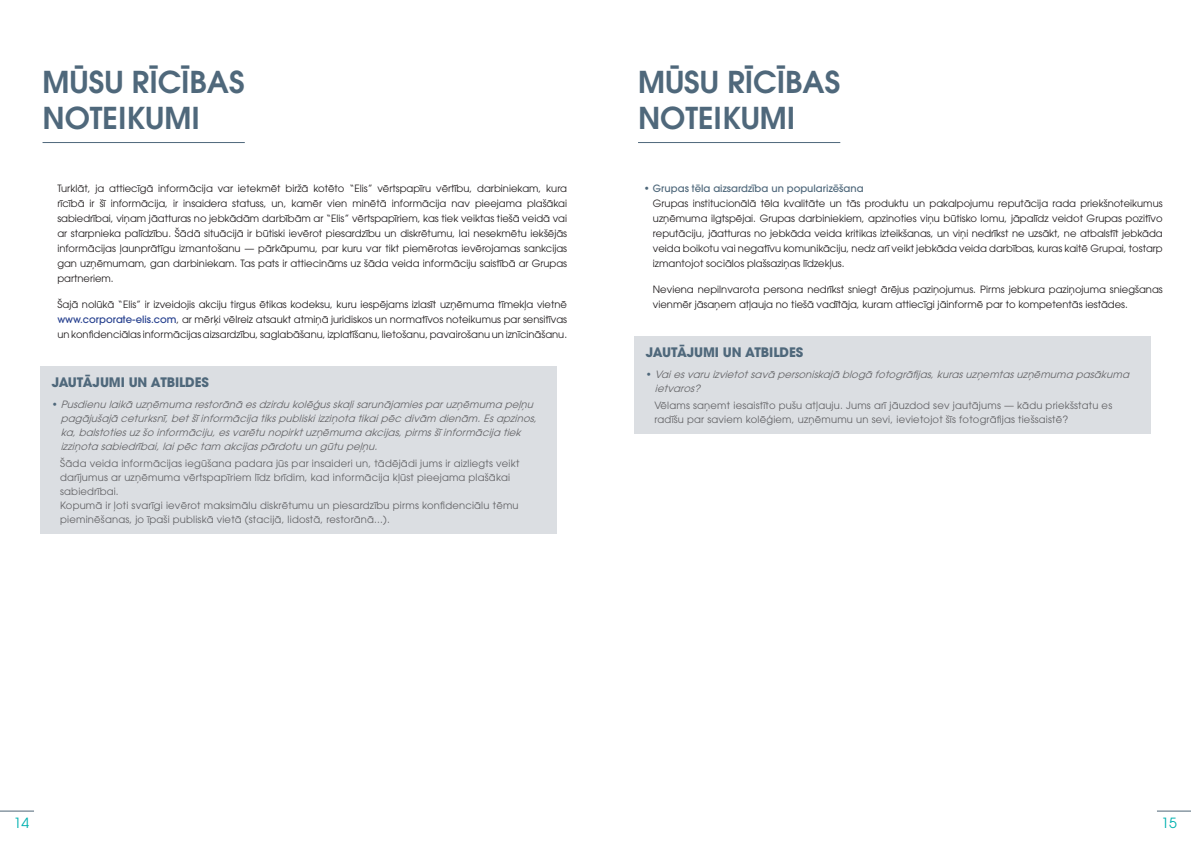
<style>
.page{position:relative;width:1191px;height:842px;background:#fff}
.page>*{position:absolute;margin:0;border:0;box-sizing:border-box;transform-origin:0 0}
.Titre_gris{font:600 30px/36px "ITC Avant Garde Pro";color:#4f687b}
.t1{font:14px "ITC Avant Garde Pro";color:#00b1b0}
.t2{font:700 13px "ITC Avant Garde Pro";letter-spacing:-.01em;color:#4f687b}
.t3{font:10px/15px "ITC Avant Garde Pro";color:#231f20;text-align:justify}
.t4{font:10px/14px "ITC Avant Garde Pro";letter-spacing:.02em;color:#636366}
.t5{font:italic 10px/14px "ITC Avant Garde Pro";letter-spacing:.02em;color:#636366}
.t6{font:500 10px "ITC Avant Garde Pro";color:#4f687b}
.s1{font-weight:500;color:#253f8e}
.s2{font-style:normal;color:#4f687b}
.s3{font-weight:400}
</style>
<div class="page">
<hr style="left:638px;top:142px;width:202px;height:1px;background:#4f687b">
<hr style="left:43px;top:142px;width:202px;height:1px;background:#4f687b">
<div style="left:40px;top:366px;width:516px;height:168px;background:#dbdee2"></div>
<div style="left:634px;top:336px;width:516px;height:98px;background:#dbdee2"></div>
<hr style="left:0;top:810px;width:34px;height:1px;background:#4d6576">
<hr style="left:1157px;top:810px;width:34px;height:1px;background:#4d6576">
<p class="Titre_gris" style="left:43px;top:64px;width:204px">MŪSU RĪCĪBAS<br>NOTEIKUMI</p>
<p class="t3" style="left:57px;top:180px;width:511px">Turklāt, ja attiecīgā informācija var ietekmēt biržā kotēto “Elis” vērtspapīru vērtību, darbiniekam, kura rīcībā ir šī informācija, ir insaidera statuss, un, kamēr vien minētā informācija nav pieejama plašākai sabiedrībai, viņam jāatturas no jebkādām darbībām ar “Elis” vērtspapīriem, kas tiek veiktas tiešā veidā vai ar starpnieka palīdzību. Šādā situācijā ir būtiski ievērot piesardzību un diskrētumu, lai nesekmētu iekšējās informācijas ļaunprātīgu izmantošanu — pārkāpumu, par kuru var tikt piemērotas ievērojamas sankcijas gan uzņēmumam, gan darbiniekam. Tas pats ir attiecināms uz šāda veida informāciju saistībā ar Grupas partneriem.</p>
<p class="t3" style="left:57px;top:297px;width:511px">Šajā nolūkā “Elis” ir izveidojis akciju tirgus ētikas kodeksu, kuru iespējams izlasīt uzņēmuma tīmekļa vietnē <span class="s1">www.corporate-elis.com</span>, ar mērķi vēlreiz atsaukt atmiņā juridiskos un normatīvos noteikumus par sensitīvas un konfidenciālas informācijas aizsardzību, saglabāšanu, izplatīšanu, lietošanu, pavairošanu un iznīcināšanu.</p>
<p class="t2" style="left:52px;top:374px;width:159px">JAUTĀJUMI UN ATBILDES</p>
<p class="t5" style="left:61px;top:397px;width:481px;text-indent:-9px"><span class="s2">•</span> Pusdienu laikā uzņēmuma restorānā esdzirdu kolēģusskaļisarunājamiesparuzņēmuma peļņu pagājušajā ceturksnī,betšī informācija tikspubliskiizziņota tikaipēc divām dienām.Esapzinos, ka,balstotiesuzšo informāciju,esvarētu nopirktuzņēmuma akcijas,pirmsšī informācija tiek izziņota sabiedrībai,laipēc tam akcijaspārdotu un gūtu peļņu.</p>
<p class="t4" style="left:60px;top:456px;width:461px">Šāda veida informācijas iegūšana padara jūs par insaideri un, tādējādi jums ir aizliegts veikt darījumus ar uzņēmuma vērtspapīriem līdz brīdim, kad informācija kļūst pieejama plašākai sabiedrībai.</p>
<p class="t4" style="left:60px;top:498px;width:460px">Kopumā ir ļoti svarīgi ievērot maksimālu diskrētumu un piesardzību pirms konfidenciālu tēmu pieminēšanas, jo īpaši publiskā vietā (stacijā, lidostā, restorānā...).</p>
<p class="Titre_gris" style="left:638px;top:64px;width:204px">MŪSU RĪCĪBAS<br>NOTEIKUMI</p>
<p class="t6" style="left:644px;top:182px;width:221px"><span class="s3">•</span> Grupas tēla aizsardzība un popularizēšana</p>
<p class="t3" style="left:653px;top:195px;width:511px">Grupas institucionālā tēla kvalitāte un tās produktu un pakalpojumu reputācija rada priekšnoteikumus uzņēmuma ilgtspējai. Grupas darbiniekiem, apzinoties viņu būtisko lomu, jāpalīdz veidot Grupas pozitīvo reputāciju, jāatturas no jebkāda veida kritikas izteikšanas, un viņi nedrīkst ne uzsākt, ne atbalstīt jebkāda veida boikotu vai negatīvu komunikāciju, nedz arī veikt jebkāda veida darbības, kuras kaitē Grupai, tostarp izmantojot sociālos plašsaziņas līdzekļus.</p>
<p class="t3" style="left:653px;top:282px;width:511px">Neviena nepilnvarota persona nedrīkst sniegt ārējus paziņojumus. Pirms jebkura paziņojuma sniegšanas vienmēr jāsaņem atļauja no tiešā vadītāja, kuram attiecīgi jāinformē par to kompetentās iestādes.</p>
<p class="t2" style="left:646px;top:344px;width:159px">JAUTĀJUMI UN ATBILDES</p>
<p class="t5" style="left:655px;top:367px;width:479px;text-indent:-9px"><span class="s2">•</span> Vaiesvaru izvietotsavā personiskajā blogā fotogrāfijas,kurasuzņemtasuzņēmuma pasākuma ietvaros?</p>
<p class="t4" style="left:654px;top:398px;width:459px">Vēlams saņemt iesaistīto pušu atļauju. Jums arī jāuzdod sev jautājums — kādu priekšstatu es radīšu par saviem kolēģiem, uzņēmumu un sevi, ievietojot šīs fotogrāfijas tiešsaistē?</p>
<h2 class="t1" style="left:14px;top:814px;width:17px">14</h2>
<h2 class="t1" style="left:1161px;top:814px;width:17px">15</h2>
</div>
